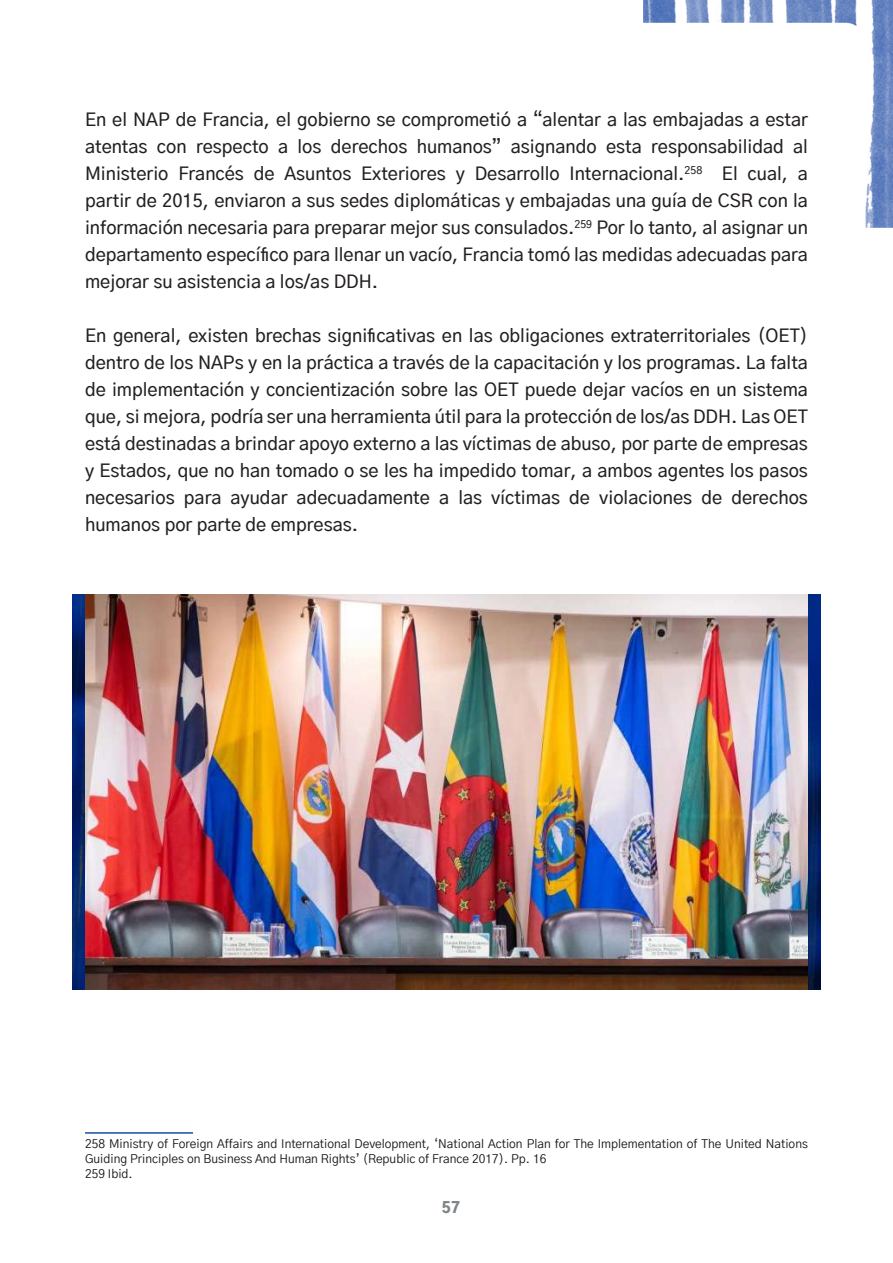
<style>
.page{position:relative;width:893px;height:1263px;background:#fff}
.page>*{position:absolute;margin:0;border:0;box-sizing:border-box;transform-origin:0 0}
.t1{font:500 18px/27px "Gothic A1";color:#231f20;text-align:justify}
.t2{font:900 15px "Gothic A1";color:#7f8487}
.t3{font:12px/15px "Gothic A1";color:#171419}
</style>
<div class="page">
<img style="left:643px;top:0;width:250px;height:228px">
<hr style="left:85px;top:1132px;width:108px;height:2px;background:#184ea1">
<img style="left:72px;top:594px;width:749px;height:396px">
<img style="left:85px;top:594px;width:723px;height:396px">
<p class="t1" style="left:85px;top:105px;width:724px">En el NAP de Francia, el gobierno se comprometió a “alentar a las embajadas a estar atentas con respecto a los derechos humanos” asignando esta responsabilidad al Ministerio Francés de Asuntos Exteriores y Desarrollo Internacional.<sup>258</sup> El cual, a partir de 2015, enviaron a sus sedes diplomáticas y embajadas una guía de CSR con la información necesaria para preparar mejor sus consulados.<sup>259</sup> Por lo tanto, al asignar un departamento específico para llenar un vacío, Francia tomó las medidas adecuadas para mejorar su asistencia a los/as DDH.</p>
<p class="t1" style="left:85px;top:321px;width:724px">En general, existen brechas significativas en las obligaciones extraterritoriales (OET) dentro de los NAPs y en la práctica a través de la capacitación y los programas. La falta de implementación y concientización sobre las OET puede dejar vacíos en un sistema que, si mejora, podría ser una herramienta útil para la protección de los/as DDH. Las OET está destinadas a brindar apoyo externo a las víctimas de abuso, por parte de empresas y Estados, que no han tomado o se les ha impedido tomar, a ambos agentes los pasos necesarios para ayudar adecuadamente a las víctimas de violaciones de derechos humanos por parte de empresas.</p>
<p class="t3" style="left:85px;top:1136px;width:724px">258 Ministry of Foreign Affairs and International Development, ‘National Action Plan for The Implementation of The United Nations<br>Guiding Principles on Business And Human Rights’ (Republic of France 2017). Pp. 16<br>259 Ibid.</p>
<p class="t2" style="left:442px;top:1195px;width:20px">57</p>
</div>
